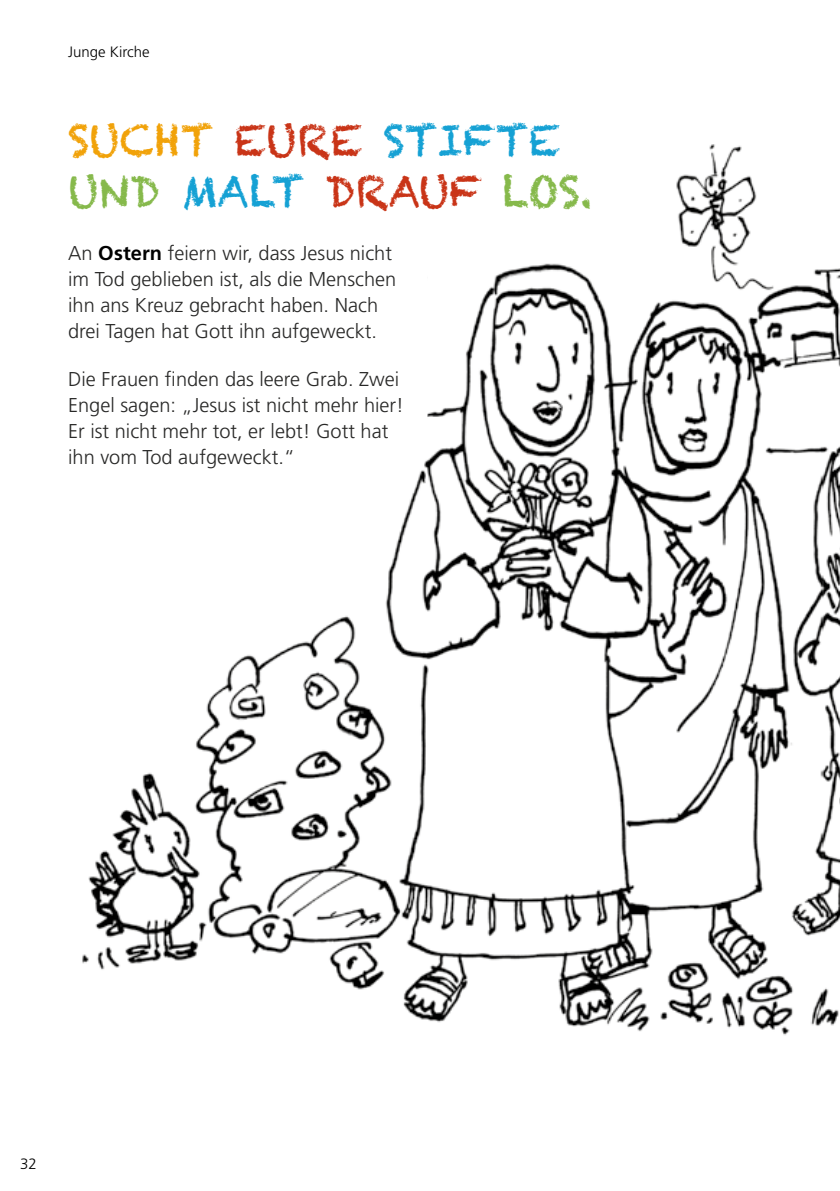
<style>
.page{position:relative;width:840px;height:1191px;background:#fff}
.page>*{position:absolute;margin:0;border:0;box-sizing:border-box;transform-origin:0 0}
._2-_Headline{font:42.6px/51.2px "Chalkduster";color:#15a1d4}
._2-_IH_Fließtext{font:300 20px/26px "Frutiger";color:#282827}
.t1{font:300 15px "Frutiger";color:#000}
.s1{color:#f1a209}
.s2{color:#c93417}
.s3{color:#86b94b}
.s4{font-weight:700;color:#000}
</style>
<div class="page">
<img style="left:82px;top:144px;width:757px;height:891px">
<p class="t1" style="left:68px;top:43px;width:83px">Junge Kirche</p>
<p class="_2-_Headline" style="left:68px;top:115px;width:526px"><span class="s1">SUCHT</span> <span class="s2">EURE</span> STIFTE<br><span class="s3">UND</span> MALT <span class="s2">DRAUF</span> <span class="s3">LOS.</span></p>
<p class="_2-_IH_Fließtext" style="left:68px;top:240px;width:329px">An <span class="s4">Ostern</span> feiern wir, dass Jesus nicht im Tod geblieben ist, als die Menschen ihn ans Kreuz gebracht haben. Nach drei Tagen hat Gott ihn aufgeweckt.</p>
<p class="_2-_IH_Fließtext" style="left:68px;top:366px;width:337px">Die Frauen finden das leere Grab. Zwei Engel sagen: „Jesus ist nicht mehr hier!<br>Er ist nicht mehr tot, er lebt! Gott hat ihn vom Tod aufgeweckt.“</p>
<p class="t1" style="left:20px;top:1154px;width:18px">32</p>
</div>
